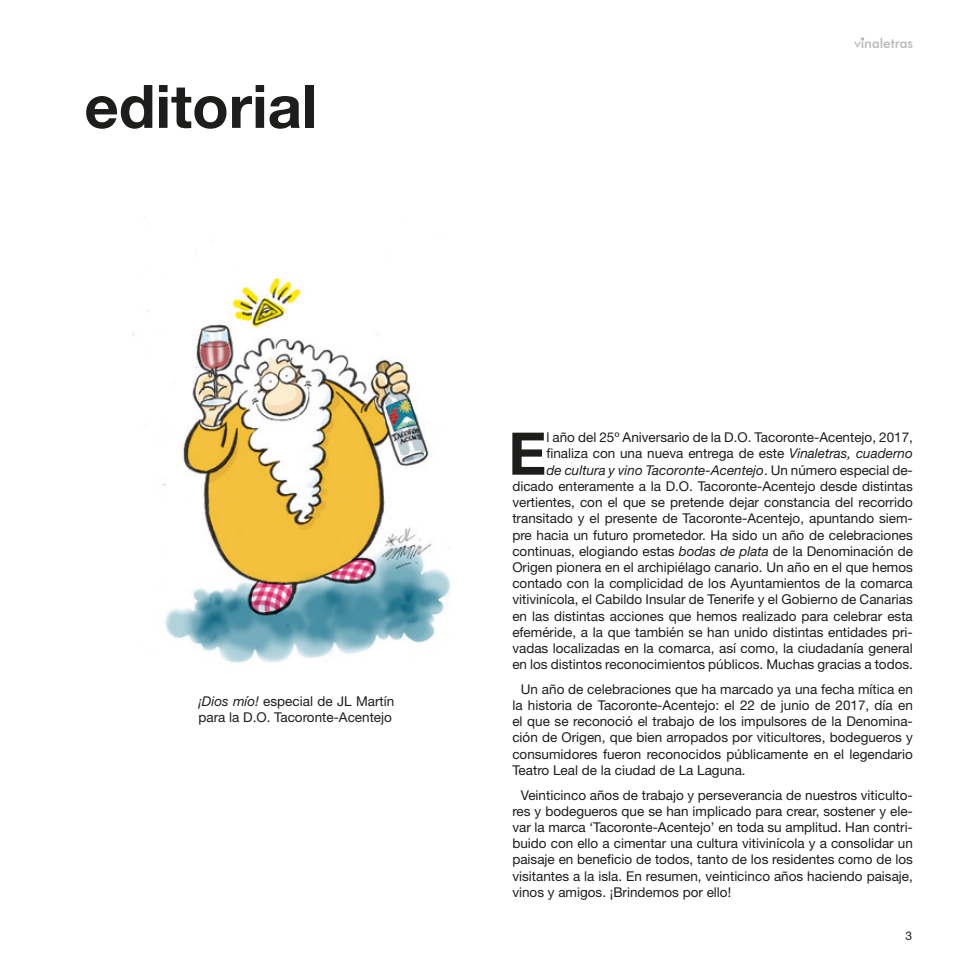
<style>
.page{position:relative;width:978px;height:978px;background:#fff}
.page>*{position:absolute;margin:0;border:0;box-sizing:border-box;transform-origin:0 0}
.t1{font:700 60px "Helvetica Neue LT Std";color:#1d1d1b}
.CUERPO_-_Capital{font:700 58.95px "Helvetica Neue LT Std";color:#1d1d1b}
.CUERPO_-_Capital-2{font:13.5px/16.2px "Helvetica Neue LT Std";color:#1d1d1b;text-align:right}
.CUERPO{font:13.5px/16.2px "Helvetica Neue LT Std";color:#1d1d1b;text-align:justify}
.PIE_DE_FOTO{font:13.5px/16.2px "Helvetica Neue LT Std";color:#1d1d1b}
.t2{font:500 13.35px "Futura BT";color:#b7b7b7}
.t3{font:12px "Helvetica Neue LT Std";color:#1d1d1b}
.s1{font-style:italic}
</style>
<div class="page">
<svg style="left:861px;top:37px;width:3px;height:4px"></svg>
<img style="left:132px;top:277px;width:319px;height:386px">
<p class="t1" style="left:84px;top:69px;width:235px">editorial</p>
<p class="t2" style="left:854px;top:35px;width:60px">vinaletras</p>
<p class="PIE_DE_FOTO" style="left:198px;top:692px;width:197px"><span class="s1">¡Dios mío!</span> especial de JL Martín para la D.O. Tacoronte-Acentejo</p>
<p class="CUERPO_-_Capital-2" style="left:512px;top:429px;width:402px">l año del 25º Aniversario de la D.O. Tacoronte-Acentejo, 2017, finaliza con una nueva entrega de este <span class="s1">Vinaletras, cuaderno<br>de cultura y vino Tacoronte-Acentejo</span>. Un número especial de&shy;dicado enteramente a la D.O. Tacoronte-Acentejo desde distintas vertientes, con el que se pretende dejar constancia del recorrido transitado y el presente de Tacoronte-Acentejo, apuntando siem&shy;pre hacia un futuro prometedor. Ha sido un año de celebraciones continuas, elogiando estas <span class="s1">bodas de plata</span> de la Denominación de Origen pionera en el archipiélago canario. Un año en el que hemos contado con la complicidad de los Ayuntamientos de la comarca vitivinícola, el Cabildo Insular de Tenerife y el Gobierno de Canarias en las distintas acciones que hemos realizado para celebrar esta efeméride, a la que también se han unido distintas entidades pri&shy;vadas localizadas en la comarca, así como, la ciudadanía general en los distintos reconocimientos públicos. Muchas gracias a todos.</p>
<p class="CUERPO" style="left:512px;top:681px;width:402px;text-indent:9px">Un año de celebraciones que ha marcado ya una fecha mítica en la historia de Tacoronte-Acentejo: el 22 de junio de 2017, día en el que se reconoció el trabajo de los impulsores de la Denomina&shy;ción de Origen, que bien arropados por viticultores, bodegueros y consumidores fueron reconocidos públicamente en el legendario Teatro Leal de la ciudad de La Laguna.</p>
<p class="CUERPO" style="left:512px;top:786px;width:402px;text-indent:9px">Veinticinco años de trabajo y perseverancia de nuestros viticulto&shy;res y bodegueros que se han implicado para crear, sostener y ele&shy;var la marca ‘Tacoronte-Acentejo’ en toda su amplitud. Han contri&shy;buido con ello a cimentar una cultura vitivinícola y a consolidar un paisaje en beneficio de todos, tanto de los residentes como de los visitantes a la isla. En resumen, veinticinco años haciendo paisaje, vinos y amigos. ¡Brindemos por ello!</p>
<p class="CUERPO_-_Capital" style="left:508px;top:417px;width:40px">E</p>
<p class="t3" style="left:905px;top:928px;width:8px">3</p>
</div>
